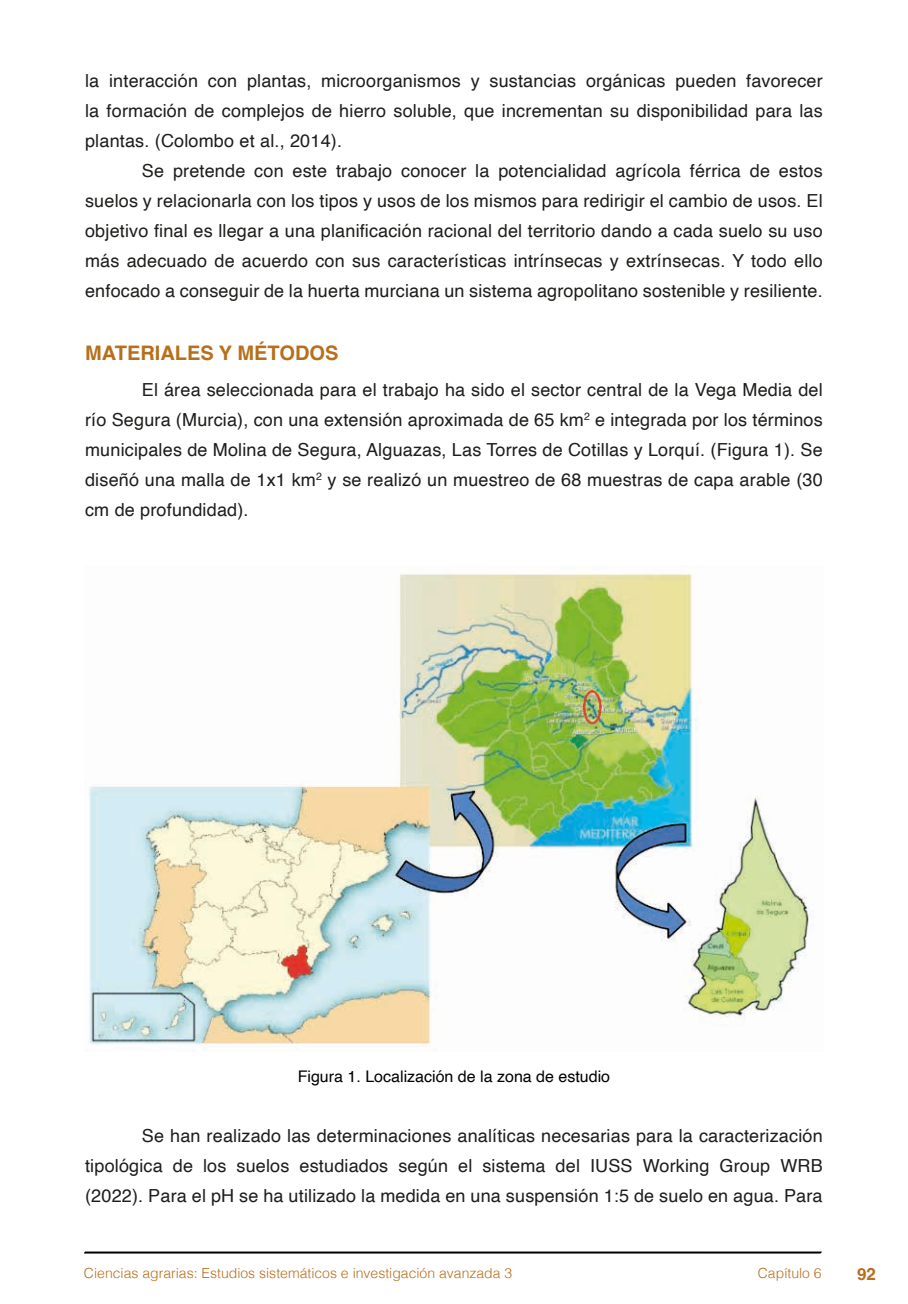
<style>
.page{position:relative;width:908px;height:1304px;background:#fff}
.page>*{position:absolute;margin:0;border:0;box-sizing:border-box;transform-origin:0 0}
.t1{font:700 20px "Helvetica";color:#b76f1b}
.t2{font:18px/30px "Helvetica";letter-spacing:.01em;color:#1d1d1b;text-align:justify}
.t3{font:700 16.8px "Helvetica";color:#b76f1b}
.t4{font:16px "Helvetica";color:#000}
.t5{font:300 14px "Helvetica";color:#b76f1b}
</style>
<div class="page">
<svg style="left:84px;top:1251px;width:737px;height:3px;background:#515151"></svg>
<img style="left:89px;top:573px;width:720px;height:477px">
<p class="t2" style="left:85px;top:66px;width:738px">la interacción con plantas, microorganismos y sustancias orgánicas pueden favorecer la formación de complejos de hierro soluble, que incrementan su disponibilidad para las plantas. (Colombo et al., 2014).</p>
<p class="t2" style="left:85px;top:156px;width:738px;text-indent:57px">Se pretende con este trabajo conocer la potencialidad agrícola férrica de estos suelos y relacionarla con los tipos y usos de los mismos para redirigir el cambio de usos. El objetivo final es llegar a una planificación racional del territorio dando a cada suelo su uso más adecuado de acuerdo con sus características intrínsecas y extrínsecas. Y todo ello enfocado a conseguir de la huerta murciana un sistema agropolitano sostenible y resiliente.</p>
<p class="t1" style="left:85px;top:341px;width:255px">MATERIALES Y MÉTODOS</p>
<p class="t2" style="left:85px;top:375px;width:738px;text-indent:57px">El área seleccionada para el trabajo ha sido el sector central de la Vega Media del río Segura (Murcia), con una extensión aproximada de 65 km<sup>2</sup> e integrada por los términos municipales de Molina de Segura, Alguazas, Las Torres de Cotillas y Lorquí. (Figura 1). Se diseñó una malla de 1x1 km<sup>2</sup> y se realizó un muestreo de 68 muestras de capa arable (30 cm de profundidad).</p>
<p class="t4" style="left:297px;top:1064px;width:314px">Figura 1. Localización de la zona de estudio</p>
<p class="t2" style="left:85px;top:1121px;width:738px;text-indent:57px">Se han realizado las determinaciones analíticas necesarias para la caracterización tipológica de los suelos estudiados según el sistema del IUSS Working Group WRB (2022). Para el pH se ha utilizado la medida en una suspensión 1:5 de suelo en agua. Para</p>
<p class="t5" style="left:84px;top:1261px;width:429px">Ciencias agrarias: Estudios sistemáticos e investigación avanzada 3</p>
<p class="t5" style="left:757px;top:1261px;width:65px">Capítulo 6</p>
<p class="t3" style="left:856px;top:1264px;width:20px">92</p>
</div>
